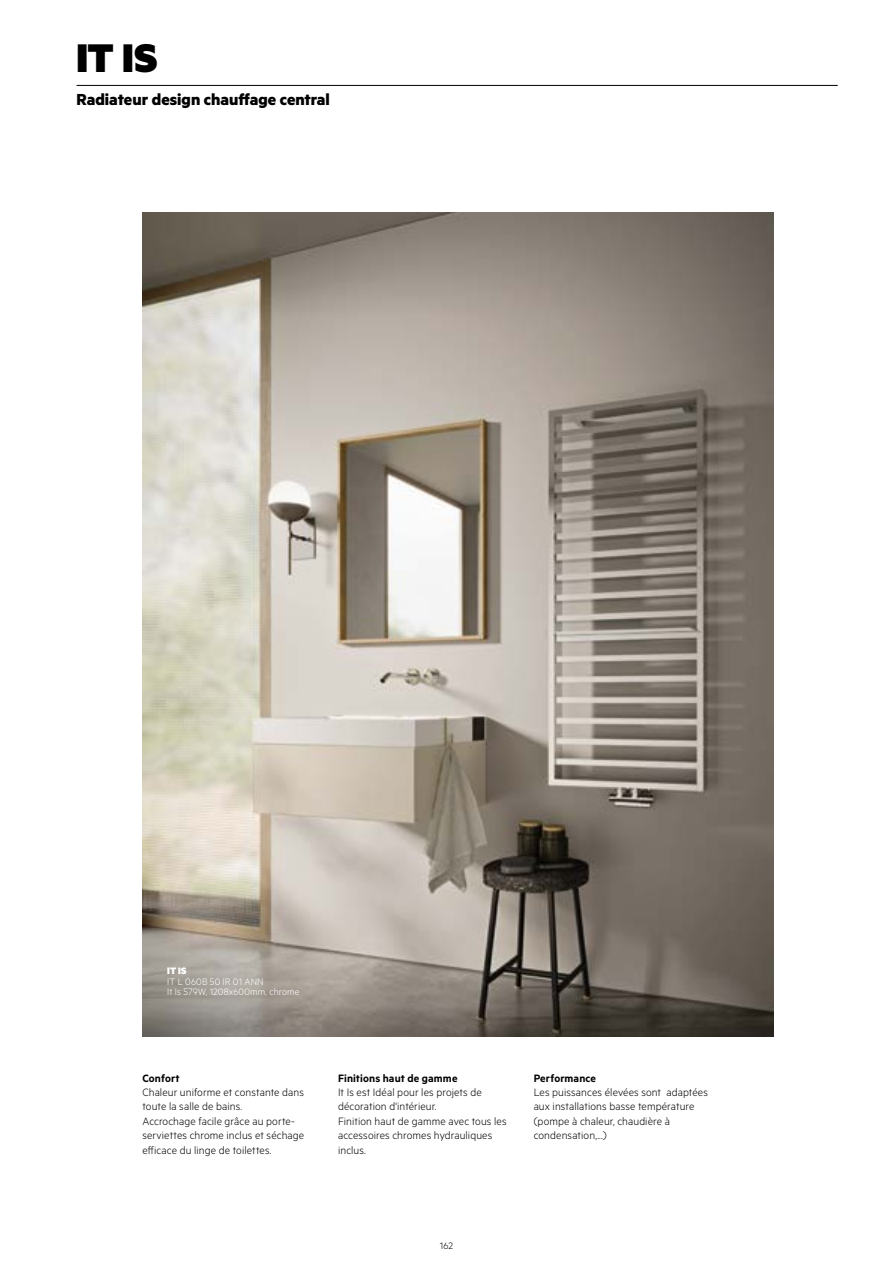
<style>
.page{position:relative;width:893px;height:1263px;background:#fff}
.page>*{position:absolute;margin:0;border:0;box-sizing:border-box;transform-origin:0 0}
.t1{font:900 45px "Metric";color:#000}
.t2{font:700 18px "Metric";color:#000}
.t3{font:300 12px/14.4px "Metric";letter-spacing:.01em;color:#000}
.t4{font:600 12px "Metric";letter-spacing:.01em;color:#000}
.t5{font:300 10.5px/10.5px "Metric";letter-spacing:.01em;color:#fff}
.t6{font:900 10.5px "Metric";color:#fff}
.t7{font:300 10.5px "Metric";color:#000}
</style>
<div class="page">
<img style="left:142px;top:213px;width:631px;height:824px">
<hr style="left:77px;top:85px;width:761px;height:1px;background:#000">
<h1 class="t1" style="left:77px;top:29px;width:82px">IT IS</h1>
<h2 class="t2" style="left:77px;top:89px;width:255px">Radiateur design chauffage central</h2>
<p class="t6" style="left:167px;top:964px;width:21px">IT IS</p>
<p class="t5" style="left:167px;top:976px;width:134px">IT L 060B 50 IR 01 ANN<br>It Is 579W, 1208x600mm, chrome</p>
<p class="t4" style="left:142px;top:1071px;width:39px">Confort</p>
<p class="t3" style="left:142px;top:1084px;width:163px">Chaleur uniforme et constante dans toute la salle de bains.<br>Accrochage facile grâce au porte&shy;serviettes chrome inclus et séchage efficace du linge de toilettes.</p>
<p class="t4" style="left:338px;top:1071px;width:121px">Finitions haut de gamme</p>
<p class="t3" style="left:338px;top:1084px;width:170px">It Is est Idéal pour les projets de décoration d'intérieur.<br>Finition haut de gamme avec tous les accessoires chromes hydrauliques inclus.</p>
<p class="t4" style="left:534px;top:1071px;width:64px">Performance</p>
<p class="t3" style="left:534px;top:1084px;width:176px">Les puissances élevées sont adaptées aux installations basse température (pompe à chaleur, chaudière à condensation,...)</p>
<p class="t7" style="left:440px;top:1239px;width:15px">162</p>
</div>
